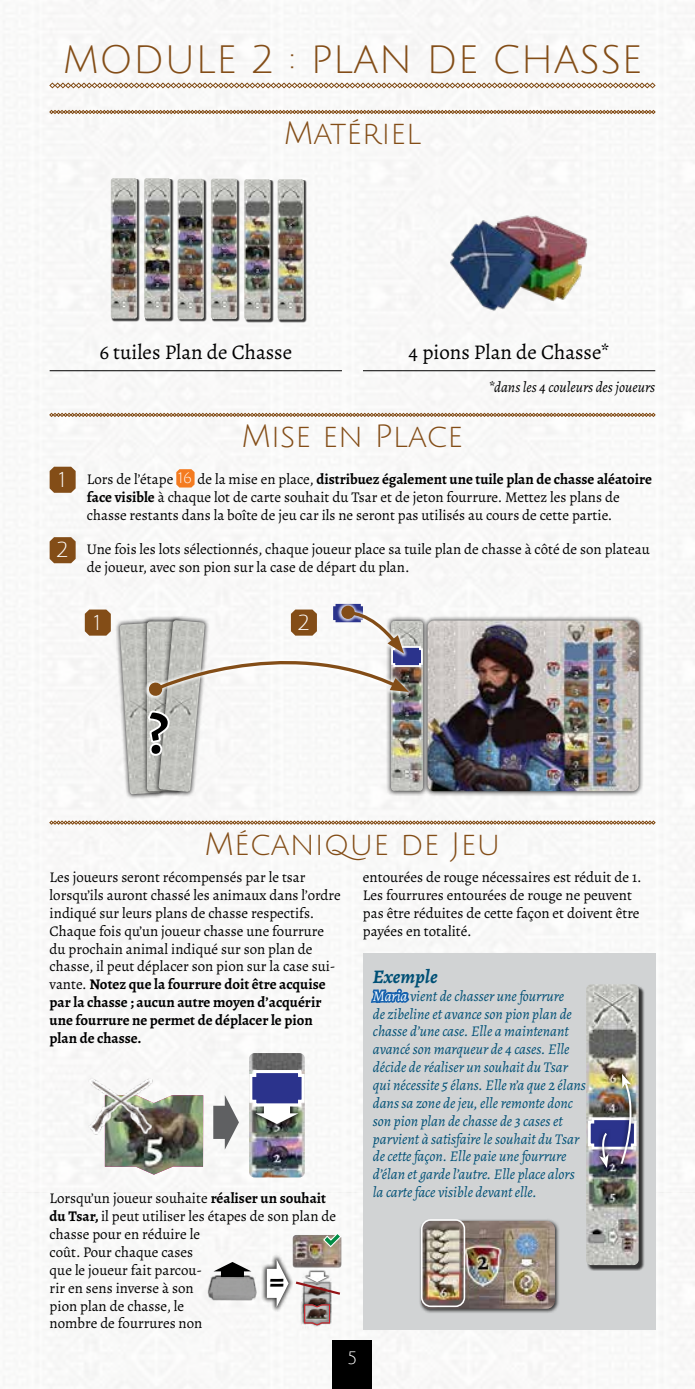
<style>
.page{position:relative;width:695px;height:1389px;background:#fff}
.page>*{position:absolute;margin:0;border:0;box-sizing:border-box;transform-origin:0 0}
.t1{font:38.5px "Julius Sans One";color:#834d17}
.t2{font:31.5px "Julius Sans One";color:#834d17}
.t3{font:700 28px "Alegreya";color:#000}
.t4{font:21px "Alegreya";color:#000}
.t5{font:21px "Julius Sans One";color:#fff}
.t6{font:italic 700 19.25px "Alegreya";color:#005076}
.t7{font:17.5px "Julius Sans One";color:#fff}
.t8{font:14.88px/17.8px "Alegreya";color:#000}
.t9{font:italic 14.88px/17.8px "Alegreya";color:#005076}
.t10{font:italic 14.88px "Alegreya";color:#000}
.s1{font-family:"Julius Sans One";font-size:14.7px;color:#fff}
.s2{font-weight:700}
.s3{color:#1561ae}
</style>
<div class="page">
<img style="left:2px;top:0;width:692px;height:1389px">
<div style="left:332px;top:1340px;width:40px;height:49px;background:#000"></div>
<svg style="left:49px;top:83px;width:606px;height:5px"></svg>
<svg style="left:49px;top:110px;width:606px;height:4px;background:#af8e6d"></svg>
<svg style="left:49px;top:413px;width:606px;height:4px;background:#b08f6e"></svg>
<svg style="left:49px;top:821px;width:606px;height:4px"></svg>
<svg style="left:176px;top:469px;width:18px;height:19px"></svg>
<hr style="left:363px;top:370px;width:292px;height:1px;background:#000">
<hr style="left:50px;top:370px;width:292px;height:1px;background:#000">
<div style="left:363px;top:953px;width:292px;height:377px;background:#d1d3d4"></div>
<img style="left:105px;top:1095px;width:98px;height:80px">
<div style="left:112px;top:179px;width:28px;height:143px;background:#000;opacity:.75"></div>
<img style="left:111px;top:178px;width:26px;height:141px">
<div style="left:178px;top:180px;width:29px;height:142px;background:#000;opacity:.75"></div>
<img style="left:177px;top:179px;width:27px;height:140px">
<div style="left:245px;top:180px;width:28px;height:143px;background:#000;opacity:.75"></div>
<img style="left:244px;top:179px;width:26px;height:141px">
<div style="left:278px;top:180px;width:29px;height:143px;background:#000;opacity:.75"></div>
<img style="left:277px;top:179px;width:27px;height:141px">
<div style="left:145px;top:179px;width:28px;height:143px;background:#000;opacity:.75"></div>
<img style="left:144px;top:178px;width:26px;height:141px">
<div style="left:212px;top:180px;width:28px;height:142px;background:#000;opacity:.75"></div>
<img style="left:211px;top:179px;width:26px;height:140px">
<img style="left:449px;top:184px;width:142px;height:142px">
<div style="left:422px;top:615px;width:222px;height:182px;background:#000;opacity:.75"></div>
<img style="left:428px;top:620px;width:210px;height:171px">
<div style="left:115px;top:618px;width:51px;height:182px;background:#000;opacity:.75"></div>
<img style="left:120px;top:623px;width:21px;height:171px">
<div style="left:385px;top:616px;width:43px;height:180px;background:#000;opacity:.75"></div>
<img style="left:414px;top:697px;width:9px;height:94px">
<img style="left:249px;top:1053px;width:56px;height:124px">
<div style="left:250px;top:1099px;width:53px;height:30px;background:#000;opacity:.75"></div>
<svg style="left:213px;top:1095px;width:26px;height:55px"></svg>
<svg style="left:248px;top:1068px;width:58px;height:56px"></svg>
<img style="left:81px;top:1065px;width:80px;height:77px">
<svg style="left:213px;top:1262px;width:38px;height:13px"></svg>
<img style="left:292px;top:1235px;width:49px;height:24px">
<svg style="left:322px;top:1232px;width:20px;height:16px"></svg>
<img style="left:301px;top:1326px;width:32px;height:4px">
<div style="left:300px;top:1301px;width:32px;height:26px;background:#000;opacity:.75"></div>
<div style="left:261px;top:1254px;width:33px;height:59px;background:#000;opacity:.75"></div>
<svg style="left:267px;top:1259px;width:75px;height:67px"></svg>
<div style="left:208px;top:1275px;width:49px;height:26px;background:#000;opacity:.75"></div>
<img style="left:210px;top:1277px;width:45px;height:22px">
<div style="left:587px;top:985px;width:57px;height:286px;background:#000;opacity:.75"></div>
<img style="left:586px;top:984px;width:52px;height:281px">
<div style="left:418px;top:1219px;width:142px;height:95px;background:#000;opacity:.75"></div>
<img style="left:421px;top:1221px;width:134px;height:88px">
<div style="left:594px;top:1128px;width:19px;height:44px;background:#000;opacity:.75"></div>
<div style="left:615px;top:1069px;width:22px;height:100px;background:#000;opacity:.75"></div>
<img style="left:586px;top:1074px;width:52px;height:94px">
<svg style="left:141px;top:556px;width:273px;height:269px"></svg>
<svg style="left:148px;top:604px;width:275px;height:93px"></svg>
<svg style="left:50px;top:467px;width:26px;height:26px"></svg>
<svg style="left:85px;top:610px;width:26px;height:26px"></svg>
<svg style="left:50px;top:537px;width:26px;height:26px"></svg>
<div style="left:421px;top:1219px;width:44px;height:88px;border:2px solid #fff;border-radius:9px"></div>
<svg style="left:146px;top:710px;width:25px;height:47px"></svg>
<h1 class="t1" style="left:63px;top:40px;width:580px">MODULE 2 : PLAN DE CHASSE</h1>
<h2 class="t2" style="left:284px;top:117px;width:139px">Matériel</h2>
<h3 class="t4" style="left:99px;top:338px;width:194px">6 tuiles Plan de Chasse</h3>
<h3 class="t4" style="left:408px;top:338px;width:203px">4 pions Plan de Chasse*</h3>
<p class="t10" style="left:488px;top:377px;width:168px">*dans les 4 couleurs des joueurs</p>
<h3 class="t5" style="left:59px;top:469px;width:8px">1</h3>
<h3 class="t5" style="left:56px;top:539px;width:15px">2</h3>
<h2 class="t2" style="left:241px;top:420px;width:223px">Mise en Place</h2>
<p class="t8" style="left:87px;top:470px;width:566px">Lors de l’étape <span class="s1">16</span> de la mise en place, <span class="s2">distribuez également une tuile plan de chasse aléatoire face visible</span> à chaque lot de carte souhait du Tsar et de jeton fourrure. Mettez les plans de chasse restants dans la boîte de jeu car ils ne seront pas utilisés au cours de cette partie.</p>
<p class="t8" style="left:87px;top:540px;width:564px">Une fois les lots sélectionnés, chaque joueur place sa tuile plan de chasse à côté de son plateau de joueur, avec son pion sur la case de départ du plan.</p>
<h3 class="t5" style="left:94px;top:612px;width:8px">1</h3>
<h3 class="t5" style="left:297px;top:612px;width:15px">2</h3>
<h2 class="t2" style="left:204px;top:828px;width:297px">Mécanique de Jeu</h2>
<p class="t8" style="left:50px;top:868px;width:293px">Les joueurs seront récompensés par le tsar lorsqu’ils auront chassé les animaux dans l’ordre indiqué sur leurs plans de chasse respectifs.<br>Chaque fois qu’un joueur chasse une fourrure du prochain animal indiqué sur son plan de chasse, il peut déplacer son pion sur la case sui&shy;vante. <span class="s2">Notez que la fourrure doit être acquise par la chasse ; aucun autre moyen d’acquérir une fourrure ne permet de déplacer le pion plan de chasse.</span></p>
<p class="t8" style="left:50px;top:1190px;width:288px">Lorsqu’un joueur souhaite <span class="s2">réaliser un souhait du Tsar,</span> il peut utiliser les étapes de son plan de chasse pour en réduire le<br>coût. Pour chaque cases<br>que le joueur fait parcou-<br>rir en sens inverse à son<br>pion plan de chasse, le<br>nombre de fourrures non</p>
<h3 class="t3" style="left:270px;top:1262px;width:16px">=</h3>
<p class="t8" style="left:363px;top:868px;width:280px">entourées de rouge nécessaires est réduit de 1.<br>Les fourrures entourées de rouge ne peuvent pas être réduites de cette façon et doivent être payées en totalité.</p>
<p class="t6" style="left:373px;top:963px;width:66px">Exemple</p>
<p class="t9" style="left:373px;top:987px;width:214px"><span class="s3">Maria</span> vient de chasser une fourrure<br>de zibeline et avance son pion plan de chasse d’une case. Elle a maintenant avancé son marqueur de 4 cases. Elle décide de réaliser un souhait du Tsar qui nécessite 5 élans. Elle n’a que 2 élans dans sa zone de jeu, elle remonte donc son pion plan de chasse de 3 cases et parvient à satisfaire le souhait du Tsar de cette façon. Elle paie une fourrure d’élan et garde l’autre. Elle place alors la carte face visible devant elle.</p>
<p class="t7" style="left:347px;top:1349px;width:11px">5</p>
</div>
